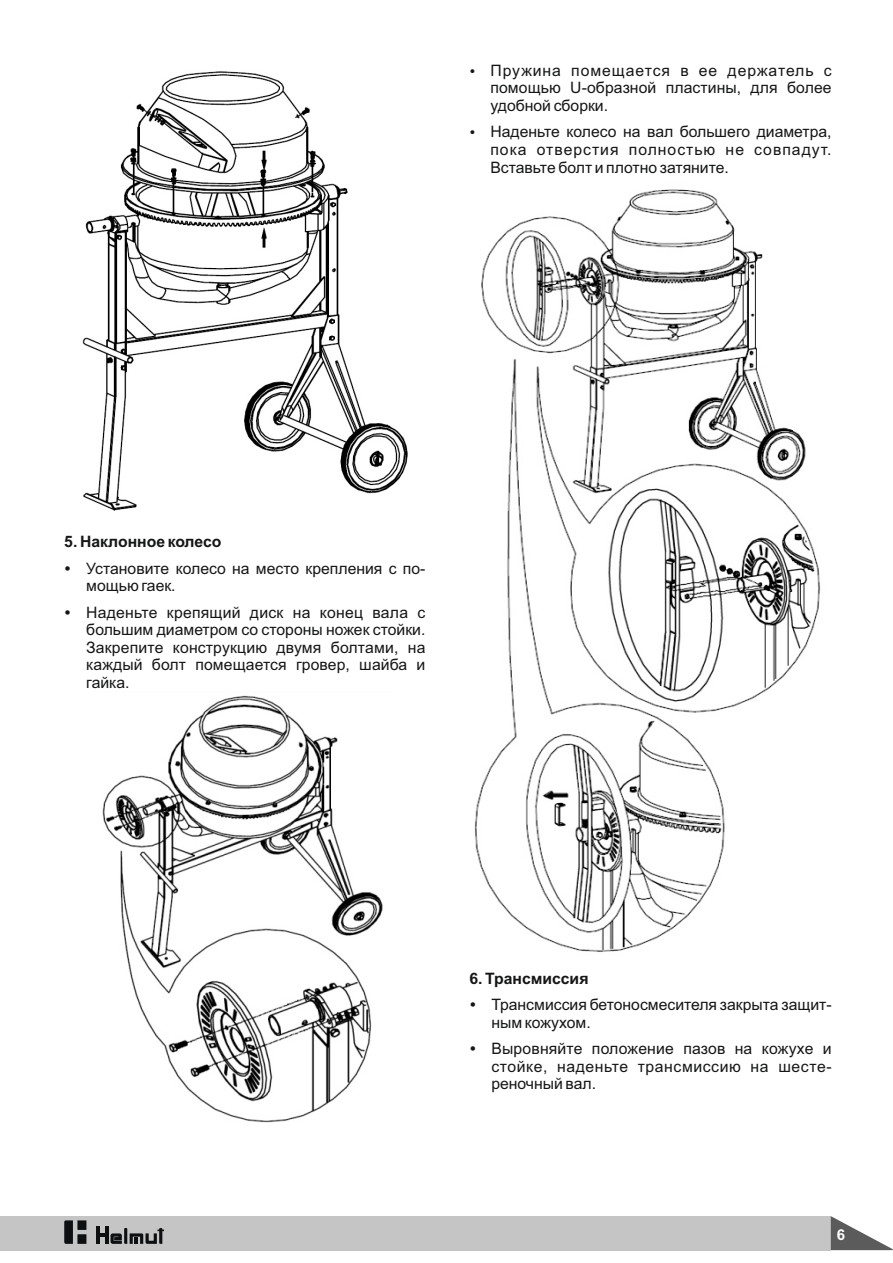
<style>
.page{position:relative;width:893px;height:1263px;background:#fff}
.page>*{position:absolute;margin:0;border:0;box-sizing:border-box;transform-origin:0 0}
.t1{font:15.75px/17.5px "Arial";color:#151616;text-align:justify}
.t2{font:700 15.75px "Arial";color:#151616}
.t3{font:700 15px "Arial";color:#fff}
</style>
<div class="page">
<div style="left:0;top:1216px;width:831px;height:34px;background:#c5c5c5"></div>
<svg style="left:831px;top:1216px;width:62px;height:34px"></svg>
<svg style="left:64px;top:1220px;width:22px;height:24px"></svg>
<hr style="left:97px;top:1226px;width:3px;height:18px;background:#0d0f11">
<hr style="left:105px;top:1226px;width:3px;height:18px;background:#0d0f11">
<svg style="left:100px;top:1233px;width:5px;height:3px"></svg>
<svg style="left:111px;top:1228px;width:53px;height:16px"></svg>
<img style="left:82px;top:71px;width:326px;height:440px">
<img style="left:102px;top:695px;width:281px;height:428px">
<img style="left:474px;top:189px;width:347px;height:763px">
<p class="t1" style="left:490px;top:63px;width:343px">Пружина помещается в ее держатель с помощью U-образной пластины, для более удобной сборки.</p>
<p class="t1" style="left:490px;top:125px;width:343px">Наденьте колесо на вал большего диаметра, пока отверстия полностью не совпадут.<br>Вставьте болт и плотно затяните.</p>
<p class="t2" style="left:64px;top:536px;width:159px">5. Наклонное колесо</p>
<p class="t1" style="left:86px;top:561px;width:341px">Установите колесо на место крепления с по&shy;мощью гаек.</p>
<p class="t1" style="left:86px;top:605px;width:341px">Наденьте крепящий диск на конец вала с большим диаметром со стороны ножек стойки.<br>Закрепите конструкцию двумя болтами, на каждый болт помещается гровер, шайба и гайка.</p>
<p class="t2" style="left:469px;top:972px;width:121px">6. Трансмиссия</p>
<p class="t1" style="left:491px;top:997px;width:342px">Трансмиссия бетоносмесителя закрыта защит&shy;ным кожухом.</p>
<p class="t1" style="left:491px;top:1041px;width:342px">Выровняйте положение пазов на кожухе и стойке, наденьте трансмиссию на шесте&shy;реночный вал.</p>
<p class="t3" style="left:837px;top:1229px;width:10px">6</p>
</div>
